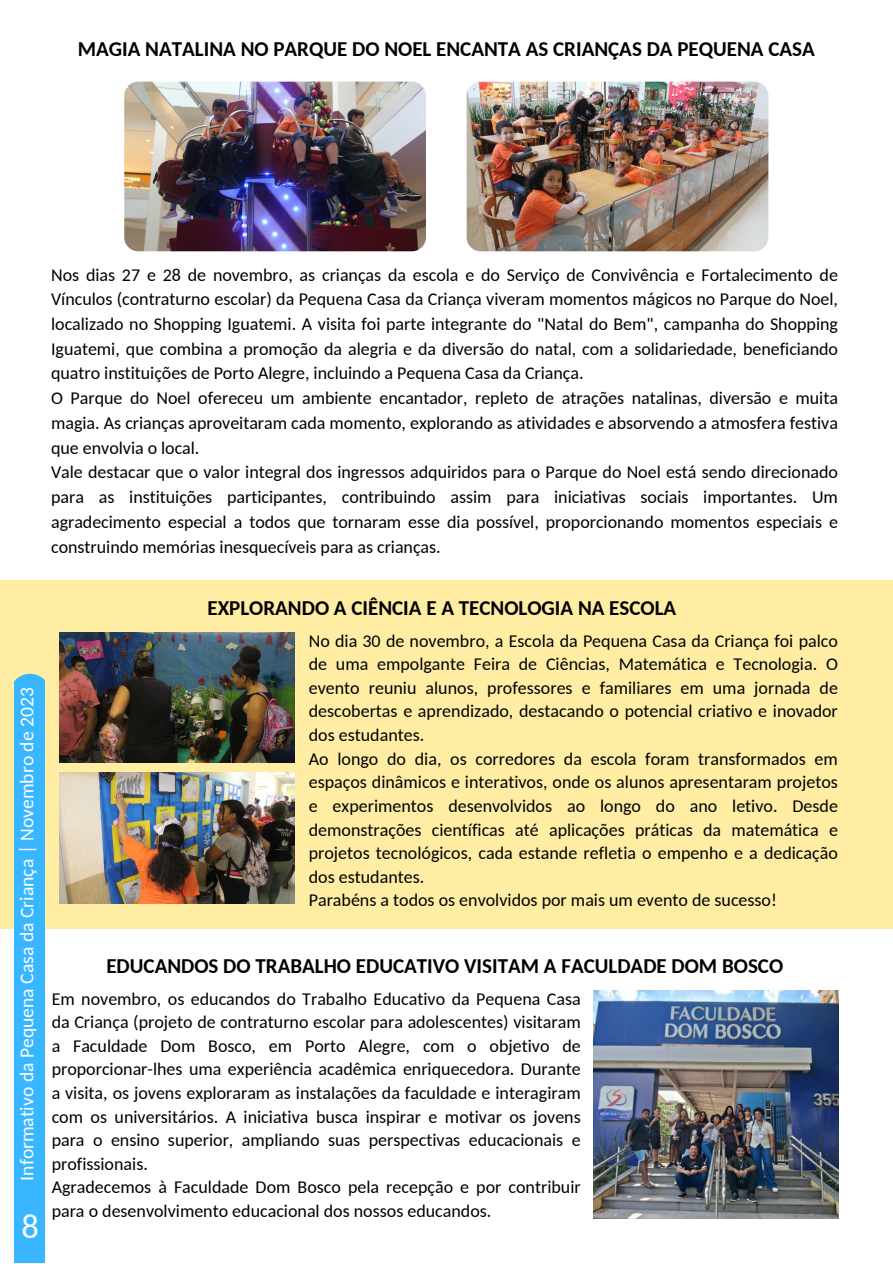
<style>
.page{position:relative;width:893px;height:1264px;background:#fff}
.page>*{position:absolute;margin:0;border:0;box-sizing:border-box;transform-origin:0 0}
.t1{font:34.5px "Carlito";color:#fff}
.t2{font:700 21px "Carlito";color:#000}
.t3{font:19.65px "Carlito";color:#fff}
.t4{font:18px/23.5px "Carlito";color:#000;text-align:justify}
</style>
<div class="page">
<div style="left:0;top:581px;width:892px;height:348px;background:#ffeda4"></div>
<div style="left:14px;top:673px;width:30px;height:589px;background:#38b6ff"></div>
<img style="left:124px;top:82px;width:302px;height:169px;border-radius:14px">
<img style="left:466px;top:82px;width:302px;height:169px;border-radius:14px">
<img style="left:59px;top:632px;width:235px;height:130px">
<img style="left:59px;top:773px;width:235px;height:130px">
<img style="left:593px;top:990px;width:245px;height:228px">
<p class="t2" style="left:78px;top:40px;width:738px">MAGIA NATALINA NO PARQUE DO NOEL ENCANTA AS CRIANÇAS DA PEQUENA CASA</p>
<p class="t4" style="left:51px;top:263px;width:788px;line-height:24.8px">Nos dias 27 e 28 de novembro, as crianças da escola e do Serviço de Convivência e Fortalecimento de Vínculos (contraturno escolar) da Pequena Casa da Criança viveram momentos mágicos no Parque do Noel, localizado no Shopping Iguatemi. A visita foi parte integrante do "Natal do Bem", campanha do Shopping Iguatemi, que combina a promoção da alegria e da diversão do natal, com a solidariedade, beneficiando quatro instituições de Porto Alegre, incluindo a Pequena Casa da Criança.</p>
<p class="t4" style="left:51px;top:387px;width:788px;line-height:24.8px">O Parque do Noel ofereceu um ambiente encantador, repleto de atrações natalinas, diversão e muita magia. As crianças aproveitaram cada momento, explorando as atividades e absorvendo a atmosfera festiva que envolvia o local.</p>
<p class="t4" style="left:51px;top:461px;width:788px;line-height:24.8px">Vale destacar que o valor integral dos ingressos adquiridos para o Parque do Noel está sendo direcionado para as instituições participantes, contribuindo assim para iniciativas sociais importantes. Um agradecimento especial a todos que tornaram esse dia possível, proporcionando momentos especiais e construindo memórias inesquecíveis para as crianças.</p>
<p class="t3" style="left:19px;top:1180px;width:495px;rotate:-90deg">Informativo da Pequena Casa da Criança | Novembro de 2023</p>
<p class="t1" style="left:21px;top:1211px;width:19px">8</p>
<p class="t2" style="left:207px;top:599px;width:470px">EXPLORANDO A CIÊNCIA E A TECNOLOGIA NA ESCOLA</p>
<p class="t4" style="left:309px;top:630px;width:530px">No dia 30 de novembro, a Escola da Pequena Casa da Criança foi palco de uma empolgante Feira de Ciências, Matemática e Tecnologia. O evento reuniu alunos, professores e familiares em uma jornada de descobertas e aprendizado, destacando o potencial criativo e inovador dos estudantes.</p>
<p class="t4" style="left:309px;top:748px;width:530px">Ao longo do dia, os corredores da escola foram transformados em espaços dinâmicos e interativos, onde os alunos apresentaram projetos e experimentos desenvolvidos ao longo do ano letivo. Desde demonstrações científicas até aplicações práticas da matemática e projetos tecnológicos, cada estande refletia o empenho e a dedicação dos estudantes.</p>
<p class="t4" style="left:309px;top:890px;width:469px">Parabéns a todos os envolvidos por mais um evento de sucesso!</p>
<p class="t2" style="left:106px;top:957px;width:678px">EDUCANDOS DO TRABALHO EDUCATIVO VISITAM A FACULDADE DOM BOSCO</p>
<p class="t4" style="left:52px;top:988px;width:530px">Em novembro, os educandos do Trabalho Educativo da Pequena Casa da Criança (projeto de contraturno escolar para adolescentes) visitaram a Faculdade Dom Bosco, em Porto Alegre, com o objetivo de proporcionar-lhes uma experiência acadêmica enriquecedora. Durante a visita, os jovens exploraram as instalações da faculdade e interagiram com os universitários. A iniciativa busca inspirar e motivar os jovens para o ensino superior, ampliando suas perspectivas educacionais e profissionais.</p>
<p class="t4" style="left:52px;top:1177px;width:530px">Agradecemos à Faculdade Dom Bosco pela recepção e por contribuir para o desenvolvimento educacional dos nossos educandos.</p>
</div>
